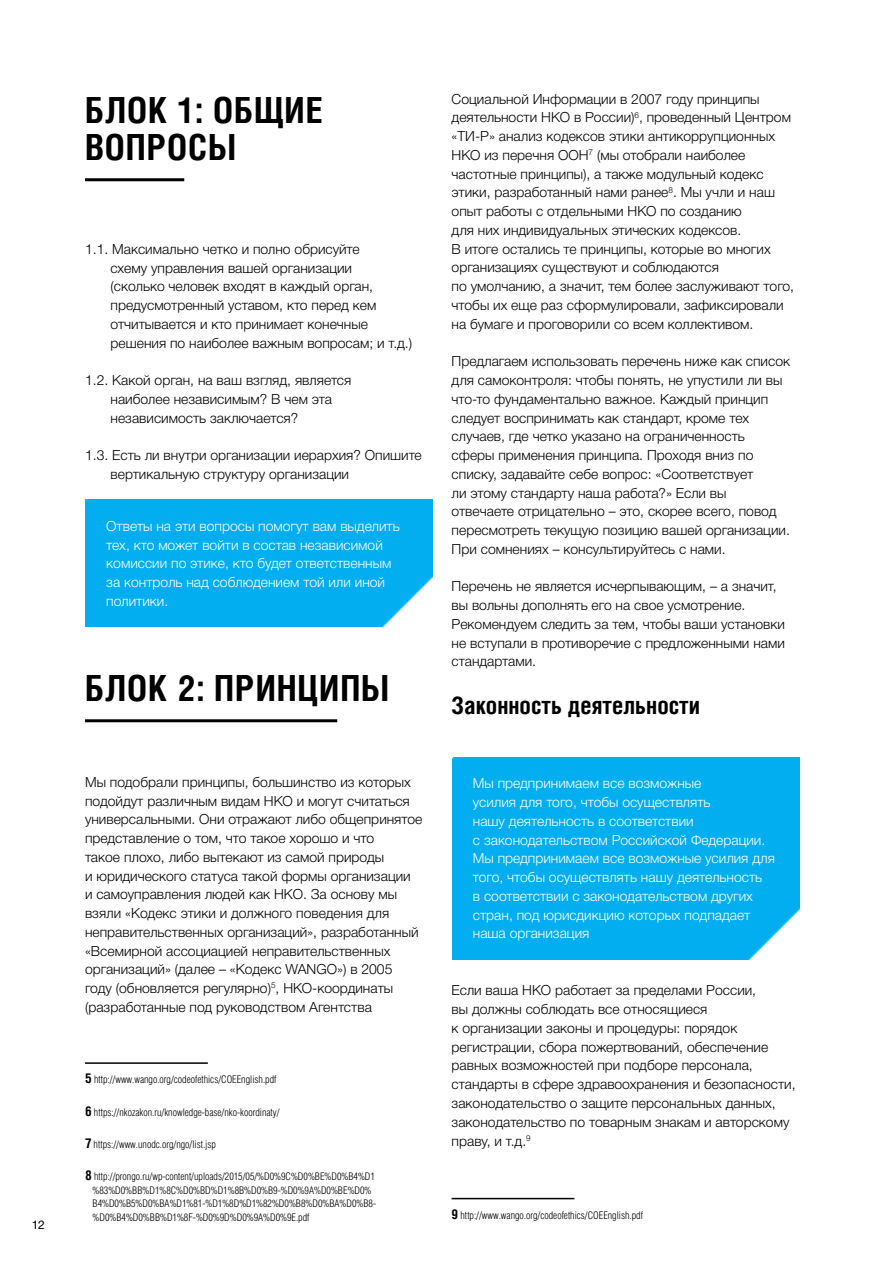
<style>
.page{position:relative;width:893px;height:1263px;background:#fff}
.page>*{position:absolute;margin:0;border:0;box-sizing:border-box;transform-origin:0 0}
.t1{font:700 36px/37.5px "Helios Cond C";letter-spacing:.025em;color:#000}
.t2{font:700 24px "Helios Cond C";color:#000}
.t3{font:300 13.95px/18.8px "Helvetica Neue Cyr";color:#000}
.t4{font:300 13.95px/18.8px "Helvetica Neue Cyr";color:#fff}
.t5{font:12px "Helvetica Neue Cyr";color:#000}
.t6{font:10.5px/13.5px "Helios Cond Light C";color:#000}
.s1{font-family:"Helios Cond C";font-weight:700;font-size:13.5px}
</style>
<div class="page">
<hr style="left:85px;top:178px;width:99px;height:3px;background:#000">
<hr style="left:85px;top:719px;width:252px;height:3px;background:#000">
<hr style="left:85px;top:1062px;width:123px;height:2px;background:#000">
<hr style="left:452px;top:1198px;width:122px;height:1px;background:#000">
<div style="left:85px;top:500px;width:348px;height:127px;background:#00aeef"></div>
<div style="left:452px;top:757px;width:347px;height:203px;background:#00aeef"></div>
<p class="t5" style="left:31px;top:1218px;width:15px">12</p>
<h1 class="t1" style="left:85px;top:90px;width:239px">БЛОК 1: ОБЩИЕ<br>ВОПРОСЫ</h1>
<p class="t3" style="left:111px;top:240px;width:303px;text-indent:-26px">1.1. Максимально четко и полно обрисуйте<br>схему управления вашей организации<br>(сколько человек входят в каждый орган, предусмотренный уставом, кто перед кем отчитывается и кто принимает конечные решения по наиболее важным вопросам; и т.д.)</p>
<p class="t3" style="left:111px;top:371px;width:242px;text-indent:-26px">1.2. Какой орган, на ваш взгляд, является наиболее независимым? В чем эта независимость заключается?</p>
<p class="t3" style="left:111px;top:446px;width:313px;text-indent:-26px">1.3. Есть ли внутри организации иерархия? Опишите вертикальную структуру организации</p>
<p class="t4" style="left:106px;top:517px;width:295px">Ответы на эти вопросы помогут вам выделить тех, кто может войти в состав независимой комиссии по этике, кто будет ответственным за контроль над соблюдением той или иной политики.</p>
<h1 class="t1" style="left:85px;top:669px;width:306px">БЛОК 2: ПРИНЦИПЫ</h1>
<p class="t3" style="left:85px;top:773px;width:339px">Мы подобрали принципы, большинство из которых подойдут различным видам НКО и могут считаться универсальными. Они отражают либо общепринятое представление о том, что такое хорошо и что<br>такое плохо, либо вытекают из самой природы<br>и юридического статуса такой формы организации<br>и самоуправления людей как НКО. За основу мы взяли «Кодекс этики и должного поведения для неправительственных организаций», разработанный «Всемирной ассоциацией неправительственных организаций» (далее – «Кодекс WANGO») в 2005 году (обновляется регулярно)<sup>5</sup>, НКО-координаты (разработанные под руководством Агентства</p>
<p class="t6" style="left:85px;top:1073px;width:193px"><span class="s1">5</span> http://www.wango.org/codeofethics/COEEnglish.pdf</p>
<p class="t6" style="left:85px;top:1105px;width:196px"><span class="s1">6</span> https://nkozakon.ru/knowledge-base/nko-koordinaty/</p>
<p class="t6" style="left:85px;top:1137px;width:132px"><span class="s1">7</span> https://www.unodc.org/ngo/list.jsp</p>
<p class="t6" style="left:93px;top:1169px;width:285px;text-indent:-8px"><span class="s1">8</span> http://prongo.ru/wp-content/uploads/2015/05/%D0%9C%D0%BE%D0%B4%D1 %83%D0%BB%D1%8C%D0%BD%D1%8B%D0%B9-%D0%9A%D0%BE%D0% B4%D0%B5%D0%BA%D1%81-%D1%8D%D1%82%D0%B8%D0%BA%D0%B8- %D0%B4%D0%BB%D1%8F-%D0%9D%D0%9A%D0%9E.pdf</p>
<p class="t3" style="left:452px;top:90px;width:344px">Социальной Информации в 2007 году принципы деятельности НКО в России)<sup>6</sup>, проведенный Центром «ТИ-Р» анализ кодексов этики антикоррупционных НКО из перечня ООН<sup>7</sup> (мы отобрали наиболее частотные принципы), а также модульный кодекс этики, разработанный нами ранее<sup>8</sup>. Мы учли и наш опыт работы с отдельными НКО по созданию<br>для них индивидуальных этических кодексов.<br>В итоге остались те принципы, которые во многих организациях существуют и соблюдаются<br>по умолчанию, а значит, тем более заслуживают того, чтобы их еще раз сформулировали, зафиксировали на бумаге и проговорили со всем коллективом.</p>
<p class="t3" style="left:452px;top:352px;width:340px">Предлагаем использовать перечень ниже как список для самоконтроля: чтобы понять, не упустили ли вы что-то фундаментально важное. Каждый принцип следует воспринимать как стандарт, кроме тех случаев, где четко указано на ограниченность сферы применения принципа. Проходя вниз по списку, задавайте себе вопрос: «Соответствует<br>ли этому стандарту наша работа?» Если вы отвечаете отрицательно – это, скорее всего, повод пересмотреть текущую позицию вашей организации.<br>При сомнениях – консультируйтесь с нами.</p>
<p class="t3" style="left:452px;top:577px;width:335px">Перечень не является исчерпывающим, – а значит, вы вольны дополнять его на свое усмотрение.<br>Рекомендуем следить за тем, чтобы ваши установки не вступали в противоречие с предложенными нами стандартами.</p>
<h2 class="t2" style="left:452px;top:691px;width:250px">Законность деятельности</h2>
<p class="t4" style="left:473px;top:774px;width:304px">Мы предпринимаем все возможные<br>усилия для того, чтобы осуществлять<br>нашу деятельность в соответствии<br>с законодательством Российской Федерации.<br>Мы предпринимаем все возможные усилия для того, чтобы осуществлять нашу деятельность<br>в соответствии с законодательством других стран, под юрисдикцию которых подпадает наша организация</p>
<p class="t3" style="left:452px;top:981px;width:345px">Если ваша НКО работает за пределами России,<br>вы должны соблюдать все относящиеся<br>к организации законы и процедуры: порядок регистрации, сбора пожертвований, обеспечение равных возможностей при подборе персонала, стандарты в сфере здравоохранения и безопасности, законодательство о защите персональных данных, законодательство по товарным знакам и авторскому праву, и т.д.<sup>9</sup></p>
<p class="t6" style="left:452px;top:1208px;width:193px"><span class="s1">9</span> http://www.wango.org/codeofethics/COEEnglish.pdf</p>
</div>
